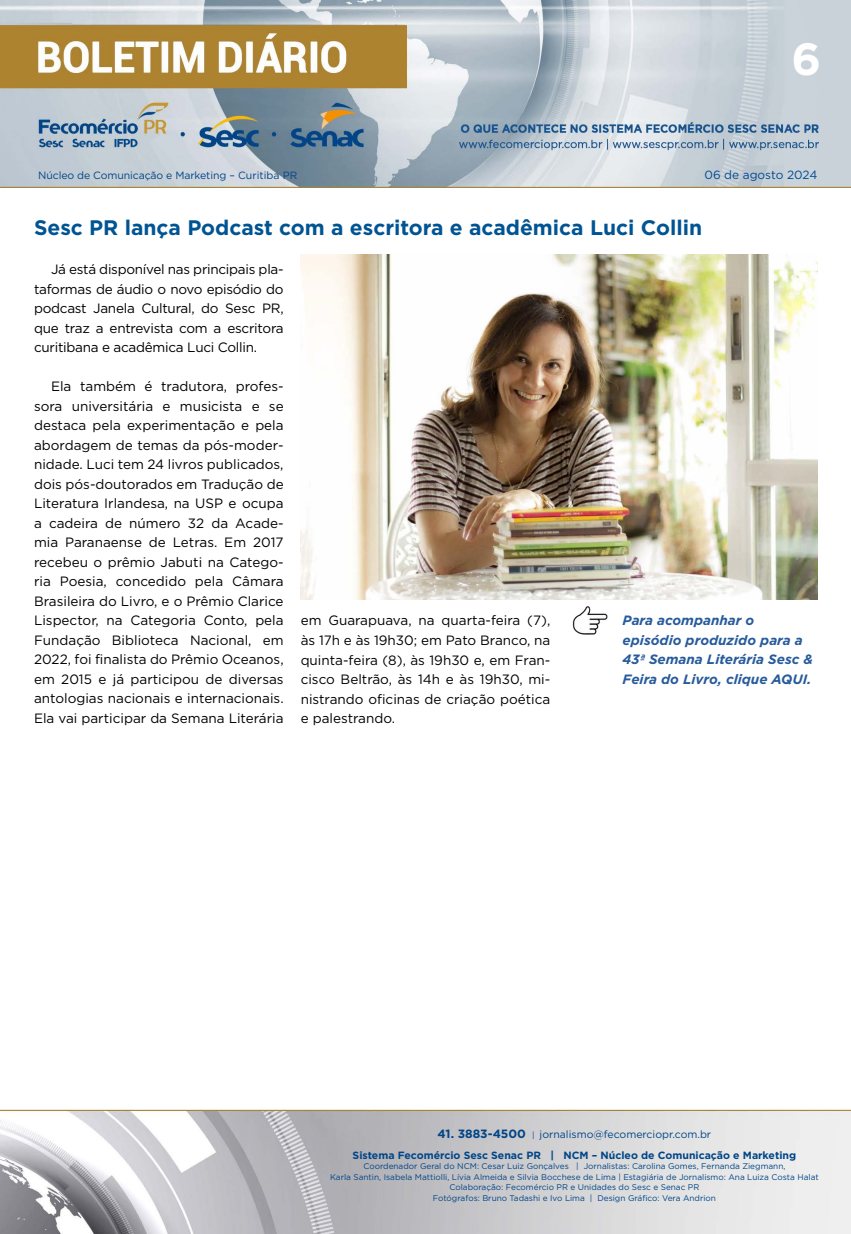
<style>
.page{position:relative;width:851px;height:1234px;background:#fff}
.page>*{position:absolute;margin:0;border:0;box-sizing:border-box;transform-origin:0 0}
.t1{font:700 45px "Gotham";color:#fff}
.t2{font:700 21px "Gotham";color:#005493}
.t3{font:13.5px/19.5px "Gotham";color:#000;text-align:justify}
.t4{font:italic 700 13.5px/19.5px "Gotham";color:#275b9b}
.t5{font:11.85px "Gotham";color:#004a93}
.t6{font:700 10.5px/21px "Gotham";color:#004587;text-align:center}
.t7{font:10.5px "Gotham";letter-spacing:-.01em;color:#004587}
.t8{font:8.25px/10.5px "Gotham";color:#004587;text-align:center}
.s1{font-size:12px}
.s2{font-weight:400;font-size:8.25px}
.s3{font-weight:400}
</style>
<div class="page">
<img style="left:0;top:0;width:850px;height:188px">
<img style="left:0;top:1109px;width:850px;height:124px">
<img style="left:572px;top:606px;width:35px;height:28px">
<img style="left:300px;top:255px;width:517px;height:344px">
<h1 class="t1" style="left:791px;top:29px;width:31px">6</h1>
<p class="t7" style="left:38px;top:168px;width:260px">Núcleo de Comunicação e Marketing – Curitiba PR</p>
<p class="t5" style="left:704px;top:167px;width:114px">06 de agosto 2024</p>
<h2 class="t2" style="left:34px;top:214px;width:669px">Sesc PR lança Podcast com a escritora e acadêmica Luci Collin</h2>
<p class="t3" style="left:34px;top:259px;width:251px;text-indent:17px">Já está disponível nas principais pla&shy;taformas de áudio o novo episódio do podcast Janela Cultural, do Sesc PR, que traz a entrevista com a escritora curitibana e acadêmica Luci Collin.</p>
<p class="t3" style="left:34px;top:376px;width:251px;text-indent:17px">Ela também é tradutora, profes&shy;sora universitária e musicista e se destaca pela experimentação e pela abordagem de temas da pós-moder&shy;nidade. Luci tem 24 livros publicados, dois pós-doutorados em Tradução de Literatura Irlandesa, na USP e ocupa a cadeira de número 32 da Acade&shy;mia Paranaense de Letras. Em 2017 recebeu o prêmio Jabuti na Catego&shy;ria Poesia, concedido pela Câmara Brasileira do Livro, e o Prêmio Clarice Lispector, na Categoria Conto, pela Fundação Biblioteca Nacional, em 2022, foi finalista do Prêmio Oceanos, em 2015 e já participou de diversas antologias nacionais e internacionais.<br>Ela vai participar da Semana Literária</p>
<p class="t3" style="left:300px;top:610px;width:251px">em Guarapuava, na quarta-feira (7), às 17h e às 19h30; em Pato Branco, na quinta-feira (8), às 19h30 e, em Fran&shy;cisco Beltrão, às 14h e às 19h30, mi&shy;nistrando oficinas de criação poética e palestrando.</p>
<p class="t4" style="left:622px;top:610px;width:192px">Para acompanhar o episódio produzido para a<br>43ª Semana Literária Sesc &amp;<br>Feira do Livro, clique AQUI.</p>
<p class="t6" style="left:352px;top:1122px;width:445px"><span class="s1">41. 3883-4500</span> <span class="s2">|</span> <span class="s3">jornalismo@fecomerciopr.com.br<br></span>Sistema Fecomércio Sesc Senac PR | NCM – Núcleo de Comunicação e Marketing</p>
<p class="t8" style="left:330px;top:1160px;width:490px">Coordenador Geral do NCM: Cesar Luiz Gonçalves | Jornalistas: Carolina Gomes, Fernanda Ziegmann,<br>Karla Santin, Isabela Mattiolli, Lívia Almeida e Silvia Bocchese de Lima | Estagiária de Jornalismo: Ana Luiza Costa Halat Colaboração: Fecomércio PR e Unidades do Sesc e Senac PR<br>Fotógrafos: Bruno Tadashi e Ivo Lima | Design Gráfico: Vera Andrion</p>
</div>
